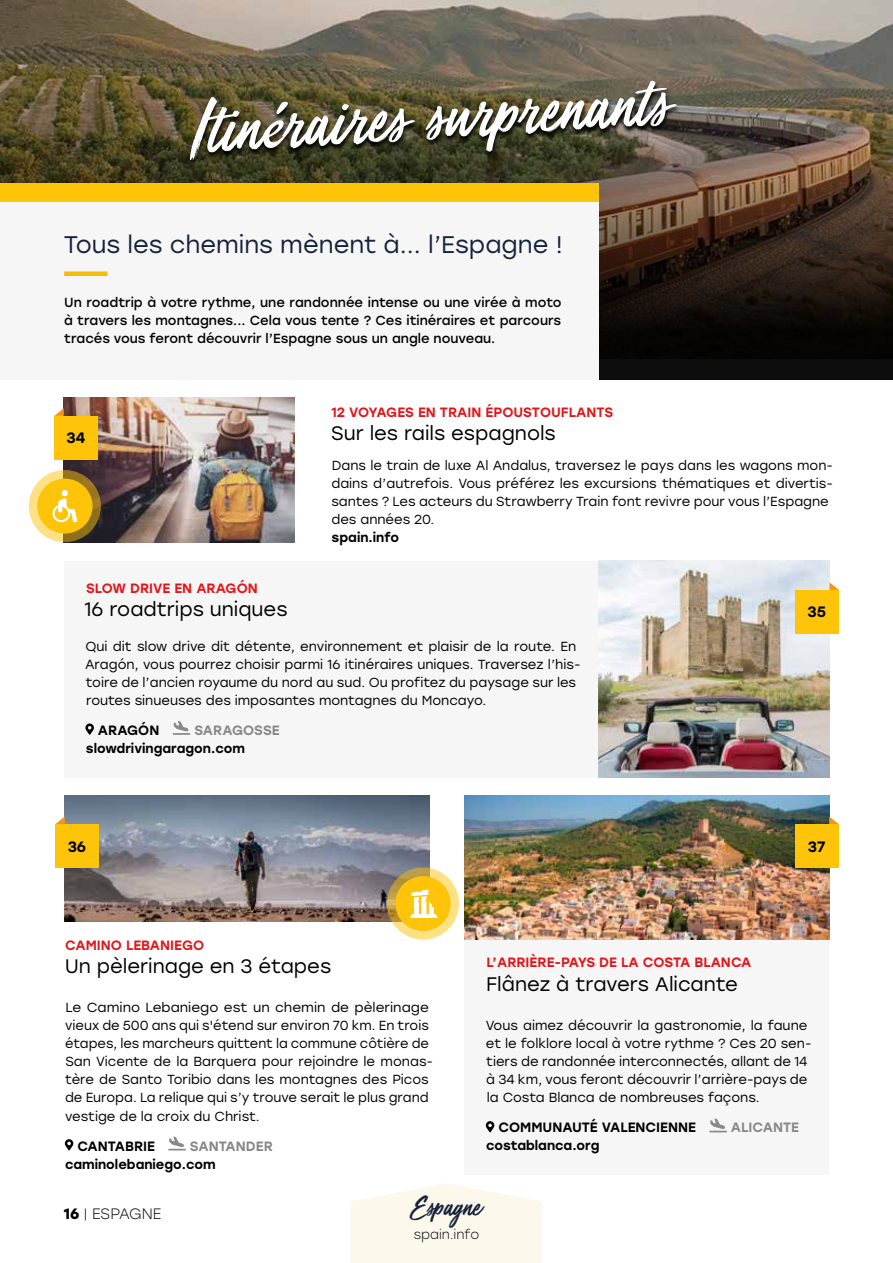
<style>
.page{position:relative;width:893px;height:1263px;background:#fff}
.page>*{position:absolute;margin:0;border:0;box-sizing:border-box;transform-origin:0 0}
.t1{font:73.2px "Mega Fresh";color:#fff}
.t2{font:28.5px "Mega Fresh";color:#16223a}
.t3{font:24px "Stolzl";color:#16223a}
.t4{font:19.5px "Stolzl";color:#000}
.t5{font:300 15px "Stolzl";color:#000}
.t6{font:500 15px "Stolzl";color:#000}
.t7{font:500 13.5px "Stolzl";color:#e2161a}
.t8{font:500 13.5px "Stolzl";color:#000}
.t9{font:500 13.5px "Stolzl";color:#878787}
.t10{font:13.2px/18px "Stolzl";color:#000}
.t11{font:13.2px/18px "Stolzl";color:#000;text-align:justify}
.t12{font:500 13.2px "Stolzl";color:#000}
.t13{font:300 13.2px "Stolzl";color:#000}
.s1{font-family:"Brush Script"}
.s2{font-weight:700}
</style>
<div class="page">
<svg style="left:351px;top:1183px;width:191px;height:80px"></svg>
<div style="left:64px;top:561px;width:534px;height:217px;background:#f6f6f6"></div>
<svg style="left:85px;top:723px;width:9px;height:12px"></svg>
<svg style="left:173px;top:721px;width:17px;height:14px"></svg>
<svg style="left:65px;top:1139px;width:8px;height:11px"></svg>
<svg style="left:168px;top:1136px;width:18px;height:14px"></svg>
<div style="left:465px;top:940px;width:364px;height:235px;background:#f6f6f6"></div>
<svg style="left:486px;top:1121px;width:8px;height:11px"></svg>
<svg style="left:709px;top:1118px;width:18px;height:14px"></svg>
<img style="left:0;top:0;width:893px;height:109px">
<img style="left:0;top:109px;width:893px;height:270px">
<div style="left:0;top:200px;width:598px;height:180px;background:#f6f6f6"></div>
<svg style="left:186px;top:80px;width:495px;height:87px"></svg>
<div style="left:64px;top:271px;width:44px;height:5px;background:#f4bd09"></div>
<div style="left:0;top:183px;width:598px;height:18px;background:#fdc40a"></div>
<img style="left:64px;top:398px;width:231px;height:144px">
<img style="left:598px;top:560px;width:231px;height:218px">
<img style="left:64px;top:795px;width:365px;height:127px">
<img style="left:465px;top:795px;width:364px;height:145px">
<div style="left:54px;top:416px;width:44px;height:43px;background:#fdc40a"></div>
<div style="left:55px;top:824px;width:44px;height:43px;background:#fdc40a"></div>
<svg style="left:54px;top:408px;width:10px;height:8px"></svg>
<svg style="left:55px;top:816px;width:10px;height:8px"></svg>
<div style="left:795px;top:590px;width:43px;height:43px;background:#fdc40a"></div>
<svg style="left:829px;top:582px;width:10px;height:8px"></svg>
<div style="left:795px;top:824px;width:43px;height:43px;background:#fdc40a"></div>
<svg style="left:829px;top:816px;width:10px;height:8px"></svg>
<svg style="left:29px;top:470px;width:72px;height:72px"></svg>
<div style="left:37px;top:479px;width:56px;height:55px;background:#fdc40a;border-radius:50%"></div>
<svg style="left:53px;top:490px;width:24px;height:32px"></svg>
<svg style="left:387px;top:867px;width:72px;height:73px;fill:#fee184"></svg>
<div style="left:395px;top:876px;width:56px;height:55px;background:#fdc40a;border-radius:50%"></div>
<svg style="left:410px;top:889px;width:28px;height:29px"></svg>
<h1 class="t1" style="left:188px;top:90px;width:482px;rotate:-3deg">Itin<span class="s1">é</span>raires surprenants</h1>
<h3 class="t3" style="left:64px;top:228px;width:500px">Tous les chemins mènent à... l’Espagne !</h3>
<p class="t11" style="left:64px;top:293px;width:499px">Un roadtrip à votre rythme, une randonnée intense ou une virée à moto à travers les montagnes... Cela vous tente ? Ces itinéraires et parcours tracés vous feront découvrir l’Espagne sous un angle nouveau.</p>
<p class="t6" style="left:66px;top:427px;width:20px">34</p>
<p class="t7" style="left:332px;top:402px;width:283px">12 VOYAGES EN TRAIN ÉPOUSTOUFLANTS</p>
<h3 class="t4" style="left:331px;top:420px;width:226px">Sur les rails espagnols</h3>
<p class="t10" style="left:331px;top:456px;width:503px">Dans le train de luxe Al Andalus, traversez le pays dans les wagons mon&shy;dains d’autrefois. Vous préférez les excursions thématiques et divertis&shy;santes ? Les acteurs du Strawberry Train font revivre pour vous l’Espagne des années 20.</p>
<p class="t12" style="left:332px;top:528px;width:69px">spain.info</p>
<p class="t7" style="left:86px;top:578px;width:173px">SLOW DRIVE EN ARAGÓN</p>
<h3 class="t4" style="left:84px;top:596px;width:205px">16 roadtrips uniques</h3>
<p class="t10" style="left:85px;top:636px;width:497px">Qui dit slow drive dit détente, environnement et plaisir de la route. En Aragón, vous pourrez choisir parmi 16 itinéraires uniques. Traversez l’his&shy;toire de l’ancien royaume du nord au sud. Ou profitez du paysage sur les routes sinueuses des imposantes montagnes du Moncayo.</p>
<p class="t8" style="left:98px;top:720px;width:63px">ARAGÓN</p>
<p class="t9" style="left:194px;top:720px;width:87px">SARAGOSSE</p>
<p class="t12" style="left:86px;top:739px;width:161px">slowdrivingaragon.com</p>
<p class="t6" style="left:68px;top:835px;width:20px">36</p>
<p class="t6" style="left:808px;top:601px;width:20px">35</p>
<p class="t6" style="left:808px;top:836px;width:19px">37</p>
<p class="t7" style="left:65px;top:936px;width:141px">CAMINO LEBANIEGO</p>
<h3 class="t4" style="left:65px;top:953px;width:268px">Un pèlerinage en 3 étapes</h3>
<p class="t10" style="left:65px;top:998px;width:370px">Le Camino Lebaniego est un chemin de pèlerinage vieux de 500 ans qui s'étend sur environ 70 km. En trois étapes, les marcheurs quittent la commune côtière de San Vicente de la Barquera pour rejoindre le monas&shy;tère de Santo Toribio dans les montagnes des Picos de Europa. La relique qui s’y trouve serait le plus grand vestige de la croix du Christ.</p>
<p class="t8" style="left:77px;top:1136px;width:79px">CANTABRIE</p>
<p class="t9" style="left:190px;top:1136px;width:85px">SANTANDER</p>
<p class="t12" style="left:65px;top:1154px;width:152px">caminolebaniego.com</p>
<p class="t7" style="left:487px;top:953px;width:266px">L’ARRIÈRE-PAYS DE LA COSTA BLANCA</p>
<h3 class="t4" style="left:486px;top:970px;width:253px">Flânez à travers Alicante</h3>
<p class="t10" style="left:486px;top:1016px;width:327px">Vous aimez découvrir la gastronomie, la faune et le folklore local à votre rythme ? Ces 20 sen&shy;tiers de randonnée interconnectés, allant de 14 à 34 km, vous feront découvrir l’arrière-pays de la Costa Blanca de nombreuses façons.</p>
<p class="t8" style="left:498px;top:1118px;width:199px">COMMUNAUTÉ VALENCIENNE</p>
<p class="t9" style="left:731px;top:1118px;width:70px">ALICANTE</p>
<p class="t12" style="left:486px;top:1136px;width:115px">costablanca.org</p>
<p class="t5" style="left:64px;top:1204px;width:99px"><span class="s2">16</span> | ESPAGNE</p>
<h2 class="t2" style="left:412px;top:1191px;width:71px">Espagne</h2>
<p class="t13" style="left:414px;top:1225px;width:67px">spain.info</p>
</div>
